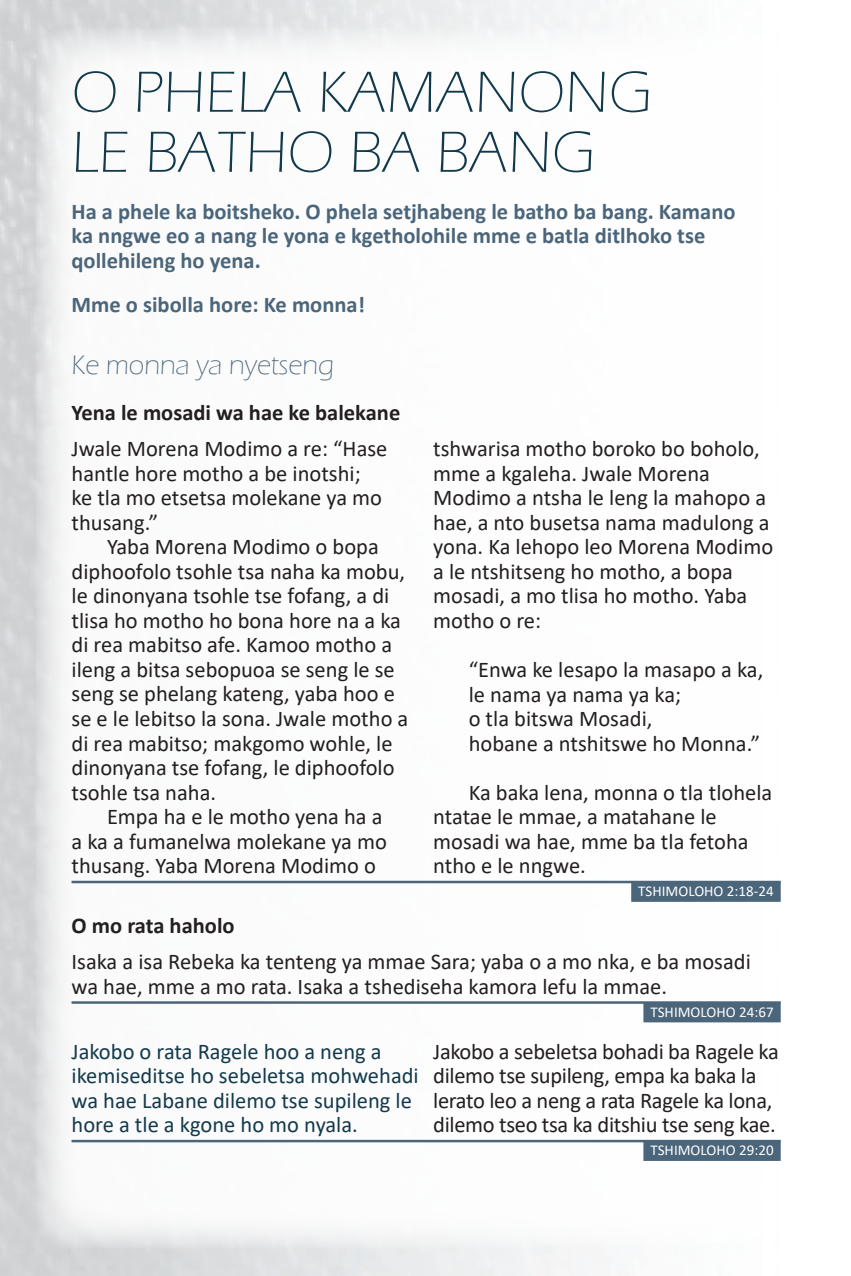
<style>
.page{position:relative;width:851px;height:1276px;background:#fff}
.page>*{position:absolute;margin:0;border:0;box-sizing:border-box;transform-origin:0 0}
.t1{font:300 60px/60px "Eras ITC";color:#133a4c}
.t2{font:300 27.5px "Eras ITC";color:#4b657a}
.t3{font:22.5px/24.5px "Calibri";color:#231f20}
.t4{font:700 22.5px/24.5px "Calibri";color:#4b657a}
.t5{font:22.5px/24.5px "Calibri";color:#133a4c}
.t6{font:700 22.5px "Calibri";color:#231f20}
.t7{font:15px "Calibri";color:#fff}
</style>
<div class="page">
<hr style="left:71px;top:880px;width:709px;height:3px;background:#4b657a">
<div style="left:631px;top:882px;width:149px;height:20px;background:#4b657a"></div>
<hr style="left:71px;top:1001px;width:709px;height:2px;background:#4b657a">
<div style="left:643px;top:1002px;width:137px;height:20px;background:#4b657a"></div>
<hr style="left:71px;top:1139px;width:709px;height:3px;background:#4b657a">
<div style="left:643px;top:1141px;width:137px;height:20px;background:#4b657a"></div>
<h1 class="t1" style="left:71px;top:63px;width:582px">O PHELA KAMANONG<br>LE BATHO BA BANG</h1>
<p class="t4" style="left:71px;top:199px;width:665px">Ha a phele ka boitsheko. O phela setjhabeng le batho ba bang. Kamano ka nngwe eo a nang le yona e kgetholohile mme e batla ditlhoko tse qollehileng ho yena.</p>
<p class="t4" style="left:71px;top:292px;width:295px">Mme o sibolla hore: Ke monna!</p>
<p class="t2" style="left:71px;top:349px;width:264px">Ke monna ya nyetseng</p>
<p class="t6" style="left:71px;top:396px;width:330px">Yena le mosadi wa hae ke balekane</p>
<p class="t3" style="left:71px;top:436px;width:317px">Jwale Morena Modimo a re: “Hase hantle hore motho a be inotshi;<br>ke tla mo etsetsa molekane ya mo thusang.”</p>
<p class="t3" style="left:71px;top:534px;width:338px;text-indent:35px">Yaba Morena Modimo o bopa diphoofolo tsohle tsa naha ka mobu, le dinonyana tsohle tse fofang, a di tlisa ho motho ho bona hore na a ka di rea mabitso afe. Kamoo motho a ileng a bitsa sebopuoa se seng le se seng se phelang kateng, yaba hoo e se e le lebitso la sona. Jwale motho a di rea mabitso; makgomo wohle, le dinonyana tse fofang, le diphoofolo tsohle tsa naha.</p>
<p class="t3" style="left:71px;top:803px;width:317px;text-indent:35px">Empa ha e le motho yena ha a a ka a fumanelwa molekane ya mo thusang. Yaba Morena Modimo o</p>
<p class="t3" style="left:433px;top:436px;width:341px">tshwarisa motho boroko bo boholo, mme a kgaleha. Jwale Morena<br>Modimo a ntsha le leng la mahopo a hae, a nto busetsa nama madulong a yona. Ka lehopo leo Morena Modimo a le ntshitseng ho motho, a bopa mosadi, a mo tlisa ho motho. Yaba motho o re:</p>
<p class="t3" style="left:468px;top:657px;width:296px">“Enwa ke lesapo la masapo a ka, le nama ya nama ya ka;<br>o tla bitswa Mosadi,<br>hobane a ntshitswe ho Monna.”</p>
<p class="t3" style="left:433px;top:779px;width:340px;text-indent:35px">Ka baka lena, monna o tla tlohela ntatae le mmae, a matahane le mosadi wa hae, mme ba tla fetoha ntho e le nngwe.</p>
<p class="t7" style="left:638px;top:880px;width:137px">TSHIMOLOHO 2:18-24</p>
<p class="t6" style="left:71px;top:909px;width:164px">O mo rata haholo</p>
<p class="t3" style="left:71px;top:948px;width:680px">Isaka a isa Rebeka ka tenteng ya mmae Sara; yaba o a mo nka, e ba mosadi wa hae, mme a mo rata. Isaka a tshediseha kamora lefu la mmae.</p>
<p class="t7" style="left:650px;top:1001px;width:125px">TSHIMOLOHO 24:67</p>
<p class="t5" style="left:71px;top:1038px;width:348px">Jakobo o rata Ragele hoo a neng a ikemiseditse ho sebeletsa mohwehadi wa hae Labane dilemo tse supileng le hore a tle a kgone ho mo nyala.</p>
<p class="t3" style="left:433px;top:1038px;width:347px">Jakobo a sebeletsa bohadi ba Ragele ka dilemo tse supileng, empa ka baka la lerato leo a neng a rata Ragele ka lona, dilemo tseo tsa ka ditshiu tse seng kae.</p>
<p class="t7" style="left:650px;top:1139px;width:125px">TSHIMOLOHO 29:20</p>
</div>
